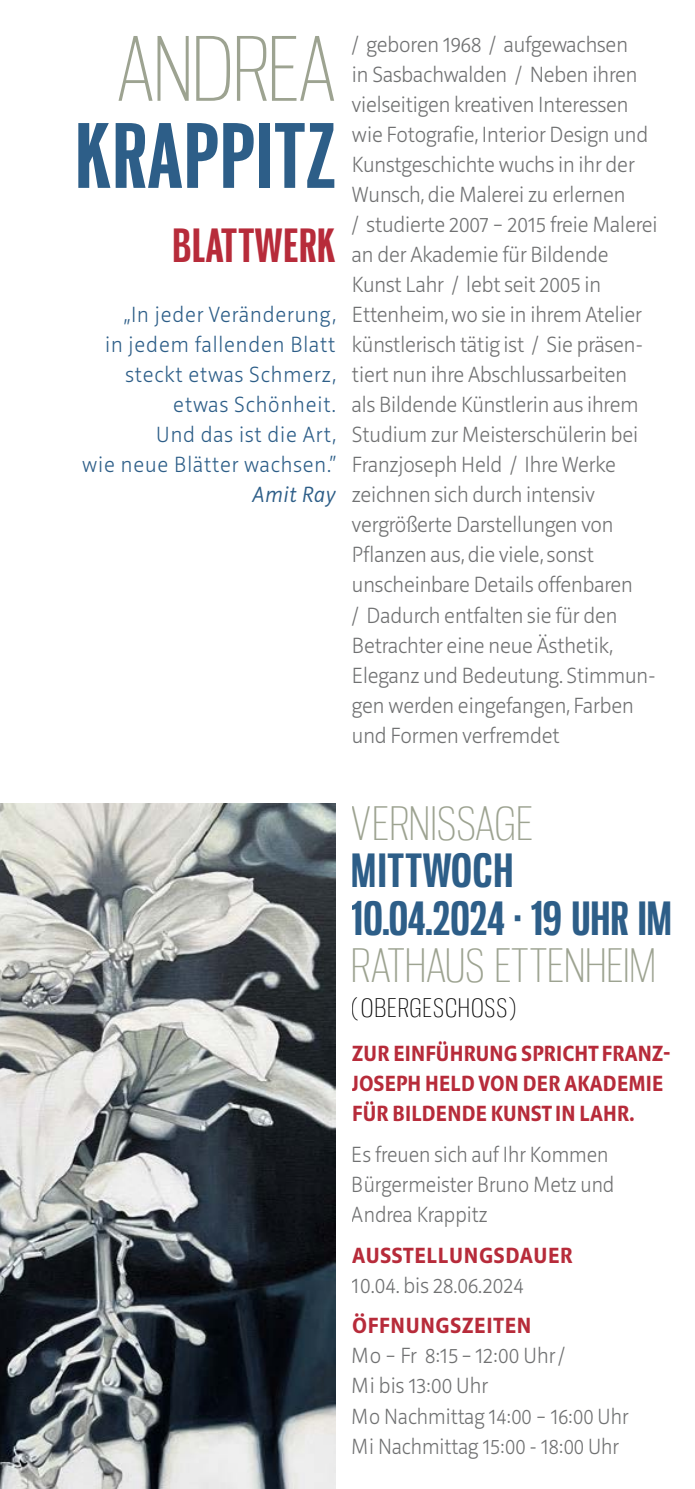
<style>
.page{position:relative;width:695px;height:1489px;background:#fff}
.page>*{position:absolute;margin:0;border:0;box-sizing:border-box;transform-origin:0 0}
.t1{font:700 87px "Gnuolane Rg";letter-spacing:.02em;color:#2d5e88}
.t2{font:87px "Gnuolane Xl";color:#9da391}
.t3{font:45px "Gnuolane Xl";letter-spacing:.01em;color:#9da391}
.t4{font:700 45px/47.5px "Gnuolane Rg";color:#2d5e88}
.t5{font:700 45px "Gnuolane Rg";letter-spacing:.02em;color:#b72b3a;scale:.96 1}
.t6{font:25px "Gnuolane Xl";letter-spacing:.06em;color:#000}
.t7{font:200 22.5px/30px "Riga";letter-spacing:-.005em;color:#707172}
.t8{font:200 22.5px/30px "Riga";letter-spacing:.04em;color:#2d5e88;text-align:right}
.t9{font:700 22.5px/30px "Riga";letter-spacing:.01em;color:#b72b3a}
.t10{font:700 22.5px "Riga";letter-spacing:.03em;color:#b72b3a}
.t11{font:italic 300 22.5px "Riga";letter-spacing:.04em;color:#2d5e88}
</style>
<div class="page">
<img style="left:0;top:803px;width:335px;height:685px">
<h1 class="t2" style="left:117px;top:16px;width:220px">ANDREA</h1>
<h1 class="t1" style="left:75px;top:103px;width:261px">KRAPPITZ</h1>
<h2 class="t5" style="left:172px;top:218px;width:171px">BLATTWERK</h2>
<p class="t8" style="left:82px;top:300px;width:255px">„In jeder Veränderung,<br>in jedem fallenden Blatt steckt etwas Schmerz, etwas Schönheit.<br>Und das ist die Art,<br>wie neue Blätter wachsen.“</p>
<p class="t11" style="left:252px;top:483px;width:84px">Amit Ray</p>
<p class="t7" style="left:352px;top:31px;width:307px">/ geboren 1968 / aufgewachsen<br>in Sasbachwalden / Neben ihren vielseitigen kreativen Interessen wie Fotografie, Interior Design und<br>Kunstgeschichte wuchs in ihr der<br>Wunsch, die Malerei zu erlernen<br>/ studierte 2007 – 2015 freie Malerei an der Akademie für Bildende<br>Kunst Lahr / lebt seit 2005 in<br>Ettenheim, wo sie in ihrem Atelier künstlerisch tätig ist / Sie präsen&shy;tiert nun ihre Abschlussarbeiten<br>als Bildende Künstlerin aus ihrem<br>Studium zur Meisterschülerin bei<br>Franzjoseph Held / Ihre Werke zeichnen sich durch intensiv vergrößerte Darstellungen von<br>Pflanzen aus, die viele, sonst unscheinbare Details offenbaren<br>/ Dadurch entfalten sie für den<br>Betrachter eine neue Ästhetik,<br>Eleganz und Bedeutung. Stimmun&shy;gen werden eingefangen, Farben und Formen verfremdet</p>
<h2 class="t3" style="left:352px;top:795px;width:182px">VERNISSAGE</h2>
<h2 class="t4" style="left:352px;top:846px;width:321px">MITTWOCH<br>10.04.2024 · 19 UHR IM</h2>
<h2 class="t3" style="left:352px;top:938px;width:305px">RATHAUS ETTENHEIM</h2>
<p class="t6" style="left:352px;top:992px;width:165px">(OBERGESCHOSS)</p>
<p class="t9" style="left:352px;top:1039px;width:320px">ZUR EINFÜHRUNG SPRICHT FRANZ-<br>JOSEPH HELD VON DER AKADEMIE<br>FÜR BILDENDE KUNST IN LAHR.</p>
<p class="t7" style="left:352px;top:1140px;width:264px">Es freuen sich auf Ihr Kommen<br>Bürgermeister Bruno Metz und<br>Andrea Krappitz</p>
<p class="t10" style="left:352px;top:1242px;width:222px">AUSSTELLUNGSDAUER</p>
<p class="t7" style="left:352px;top:1270px;width:173px">10.04. bis 28.06.2024</p>
<p class="t10" style="left:352px;top:1313px;width:181px">ÖFFNUNGSZEITEN</p>
<p class="t7" style="left:352px;top:1341px;width:278px">Mo – Fr 8:15 – 12:00 Uhr/<br>Mi bis 13:00 Uhr<br>Mo Nachmittag 14:00 – 16:00 Uhr<br>Mi Nachmittag 15:00 - 18:00 Uhr</p>
</div>
